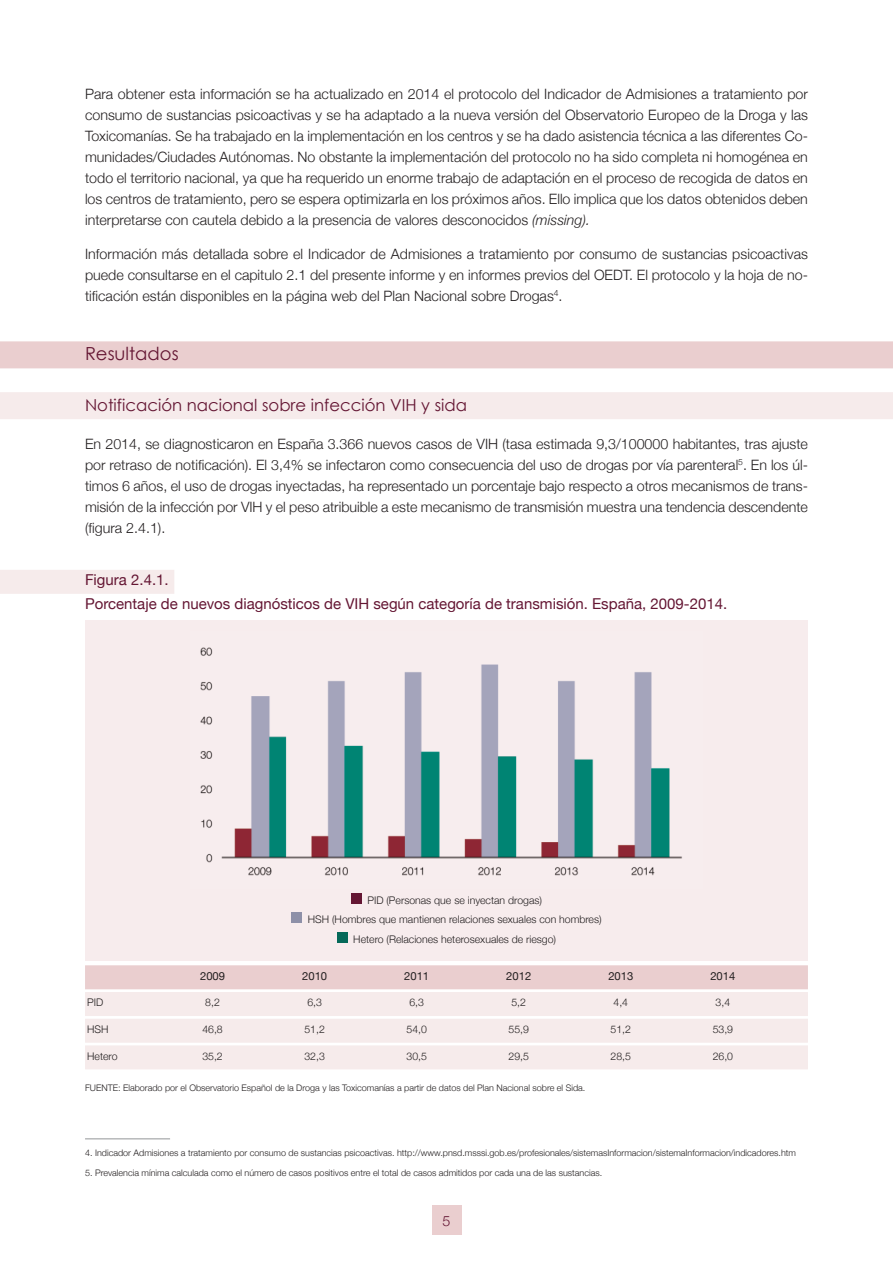
<style>
.page{position:relative;width:893px;height:1263px;background:#fff}
.page>*{position:absolute;margin:0;border:0;box-sizing:border-box;transform-origin:0 0}
.t1{font:18px "Century Gothic";color:#641633}
.t2{font:16.5px "Century Gothic";color:#641633}
.t3{font:15px/23.7px "Helvetica Neue";color:#641633}
.t4{font:300 14.25px/21px "Helvetica Neue";color:#231f20;text-align:justify}
.t5{font:300 14.25px "Helvetica Neue";color:#641633}
.t6{font:11.25px "Helvetica Neue";color:#231f20}
.t7{font:300 10.5px/19.6px "Helvetica Neue";color:#231f20;text-align:center}
.t8{font:300 9px "Helvetica Neue";color:#231f20}
.s1{font-style:italic}
</style>
<div class="page">
<div style="left:0;top:341px;width:893px;height:27px;background:#eacecf"></div>
<div style="left:0;top:392px;width:893px;height:27px;background:#f6ebeb"></div>
<div style="left:432px;top:1205px;width:29px;height:30px;background:#eacecf"></div>
<hr style="left:85px;top:1138px;width:85px;height:1px;background:#939598">
<div style="left:0;top:570px;width:174px;height:24px;background:#f6ebeb"></div>
<div style="left:85px;top:621px;width:723px;height:340px;background:#f7eced"></div>
<img style="left:200px;top:647px;width:482px;height:229px">
<div style="left:351px;top:893px;width:11px;height:11px;background:#641633"></div>
<div style="left:291px;top:913px;width:11px;height:10px;background:#8e90a8"></div>
<div style="left:337px;top:932px;width:10px;height:11px;background:#056959"></div>
<div style="left:85px;top:965px;width:723px;height:24px;background:#eacecf"></div>
<div style="left:85px;top:992px;width:723px;height:24px;background:#f6ebeb"></div>
<div style="left:85px;top:1019px;width:723px;height:24px;background:#f6ebeb"></div>
<div style="left:85px;top:1045px;width:723px;height:24px;background:#f6ebeb"></div>
<p class="t4" style="left:85px;top:83px;width:724px">Para obtener esta información se ha actualizado en 2014 el protocolo del Indicador de Admisiones a tratamiento por consumo de sustancias psicoactivas y se ha adaptado a la nueva versión del Observatorio Europeo de la Droga y las Toxicomanías. Se ha trabajado en la implementación en los centros y se ha dado asistencia técnica a las diferentes Co&shy;munidades/Ciudades Autónomas. No obstante la implementación del protocolo no ha sido completa ni homogénea en todo el territorio nacional, ya que ha requerido un enorme trabajo de adaptación en el proceso de recogida de datos en los centros de tratamiento, pero se espera optimizarla en los próximos años. Ello implica que los datos obtenidos deben interpretarse con cautela debido a la presencia de valores desconocidos <span class="s1">(missing).</span></p>
<p class="t4" style="left:85px;top:243px;width:724px">Información más detallada sobre el Indicador de Admisiones a tratamiento por consumo de sustancias psicoactivas puede consultarse en el capitulo 2.1 del presente informe y en informes previos del OEDT. El protocolo y la hoja de no&shy;tificación están disponibles en la página web del Plan Nacional sobre Drogas<sup>4</sup>.</p>
<p class="t1" style="left:85px;top:342px;width:95px">Resultados</p>
<p class="t2" style="left:85px;top:394px;width:383px">Notificación nacional sobre infección VIH y sida</p>
<p class="t4" style="left:85px;top:433px;width:724px">En 2014, se diagnosticaron en España 3.366 nuevos casos de VIH (tasa estimada 9,3/100000 habitantes, tras ajuste por retraso de notificación). El 3,4% se infectaron como consecuencia del uso de drogas por vía parenteral<sup>5</sup>. En los úl&shy;timos 6 años, el uso de drogas inyectadas, ha representado un porcentaje bajo respecto a otros mecanismos de trans&shy;misión de la infección por VIH y el peso atribuible a este mecanismo de transmisión muestra una tendencia descendente (figura 2.4.1).</p>
<p class="t3" style="left:85px;top:568px;width:644px">Figura 2.4.1.<br>Porcentaje de nuevos diagnósticos de VIH según categoría de transmisión. España, 2009-2014.</p>
<p class="t7" style="left:308px;top:890px;width:295px">PID (Personas que se inyectan drogas)<br>HSH (Hombres que mantienen relaciones sexuales con hombres)<br>Hetero (Relaciones heterosexuales de riesgo)</p>
<p class="t6" style="left:200px;top:969px;width:27px">2009</p>
<p class="t6" style="left:302px;top:969px;width:27px">2010</p>
<p class="t6" style="left:404px;top:969px;width:27px">2011</p>
<p class="t6" style="left:506px;top:969px;width:27px">2012</p>
<p class="t6" style="left:608px;top:969px;width:27px">2013</p>
<p class="t6" style="left:710px;top:969px;width:27px">2014</p>
<p class="t7" style="left:87px;top:992px;width:18px">PID</p>
<p class="t7" style="left:205px;top:992px;width:16px">8,2</p>
<p class="t7" style="left:307px;top:992px;width:16px">6,3</p>
<p class="t7" style="left:409px;top:992px;width:16px">6,3</p>
<p class="t7" style="left:511px;top:992px;width:16px">5,2</p>
<p class="t7" style="left:613px;top:992px;width:16px">4,4</p>
<p class="t7" style="left:716px;top:992px;width:16px">3,4</p>
<p class="t7" style="left:87px;top:1019px;width:23px">HSH</p>
<p class="t7" style="left:202px;top:1019px;width:22px">46,8</p>
<p class="t7" style="left:304px;top:1019px;width:22px">51,2</p>
<p class="t7" style="left:406px;top:1019px;width:22px">54,0</p>
<p class="t7" style="left:509px;top:1019px;width:22px">55,9</p>
<p class="t7" style="left:611px;top:1019px;width:22px">51,2</p>
<p class="t7" style="left:713px;top:1019px;width:22px">53,9</p>
<p class="t7" style="left:87px;top:1046px;width:32px">Hetero</p>
<p class="t7" style="left:202px;top:1046px;width:22px">35,2</p>
<p class="t7" style="left:304px;top:1046px;width:22px">32,3</p>
<p class="t7" style="left:406px;top:1046px;width:22px">30,5</p>
<p class="t7" style="left:509px;top:1046px;width:22px">29,5</p>
<p class="t7" style="left:611px;top:1046px;width:22px">28,5</p>
<p class="t7" style="left:713px;top:1046px;width:22px">26,0</p>
<p class="t8" style="left:85px;top:1082px;width:502px">FUENTE: Elaborado por el Observatorio Español de la Droga y las Toxicomanías a partir de datos del Plan Nacional sobre el Sida.</p>
<p class="t8" style="left:85px;top:1147px;width:712px">4. Indicador Admisiones a tratamiento por consumo de sustancias psicoactivas. http://www.pnsd.msssi.gob.es/profesionales/sistemasInformacion/sistemaInformacion/indicadores.htm</p>
<p class="t8" style="left:85px;top:1167px;width:519px">5. Prevalencia mínima calculada como el número de casos positivos entre el total de casos admitidos por cada una de las sustancias.</p>
<p class="t5" style="left:442px;top:1212px;width:9px">5</p>
</div>
